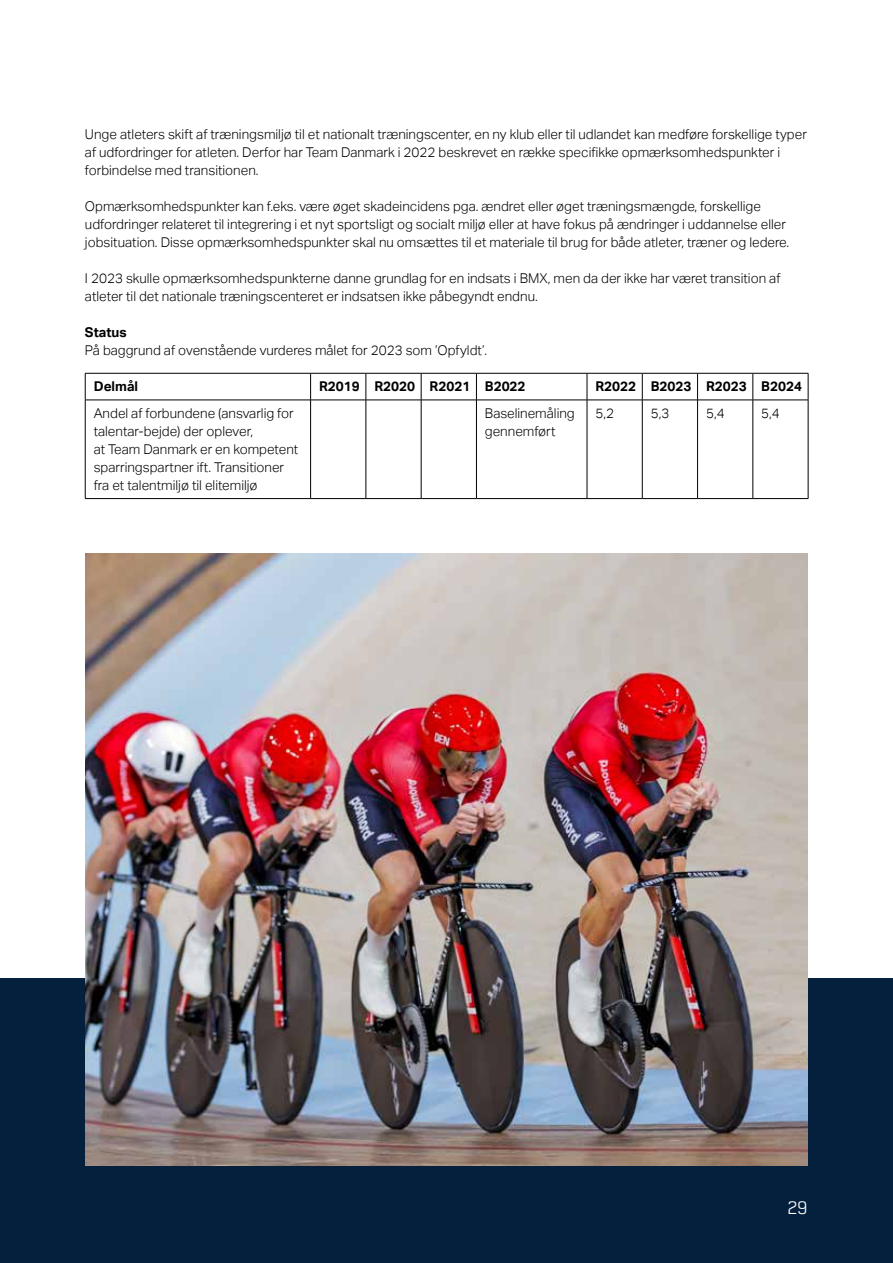
<style>
.page{position:relative;width:893px;height:1263px;background:#fff}
.page>*{position:absolute;margin:0;border:0;box-sizing:border-box;transform-origin:0 0}
.t1{font:18px "Team Danmark 4";color:#fff}
.t2{font:300 13.5px/18px "Aktiv Grotesk";color:#000}
.t3{font:700 13.5px "Aktiv Grotesk";color:#000}
</style>
<div class="page">
<hr style="left:85px;top:373px;width:226px;height:1px;background:#000">
<svg style="left:85px;top:373px;width:1px;height:27px"></svg>
<hr style="left:311px;top:373px;width:55px;height:1px;background:#000">
<svg style="left:310px;top:373px;width:1px;height:27px"></svg>
<hr style="left:366px;top:373px;width:55px;height:1px;background:#000">
<svg style="left:366px;top:373px;width:1px;height:27px"></svg>
<hr style="left:421px;top:373px;width:55px;height:1px;background:#000">
<svg style="left:421px;top:373px;width:1px;height:27px"></svg>
<hr style="left:476px;top:373px;width:111px;height:1px;background:#000">
<svg style="left:476px;top:373px;width:1px;height:27px"></svg>
<hr style="left:587px;top:373px;width:55px;height:1px;background:#000">
<svg style="left:587px;top:373px;width:1px;height:27px"></svg>
<hr style="left:642px;top:373px;width:56px;height:1px;background:#000">
<svg style="left:642px;top:373px;width:1px;height:27px"></svg>
<hr style="left:698px;top:373px;width:55px;height:1px;background:#000">
<svg style="left:697px;top:373px;width:1px;height:27px"></svg>
<hr style="left:753px;top:373px;width:55px;height:1px;background:#000">
<svg style="left:753px;top:373px;width:1px;height:27px"></svg>
<svg style="left:808px;top:373px;width:1px;height:27px"></svg>
<hr style="left:85px;top:400px;width:226px;height:1px;background:#000">
<hr style="left:85px;top:400px;width:1px;height:98px;background:#000">
<hr style="left:311px;top:400px;width:55px;height:1px;background:#000">
<hr style="left:310px;top:400px;width:1px;height:98px;background:#000">
<hr style="left:366px;top:400px;width:55px;height:1px;background:#000">
<hr style="left:366px;top:400px;width:1px;height:98px;background:#000">
<hr style="left:421px;top:400px;width:55px;height:1px;background:#000">
<hr style="left:421px;top:400px;width:1px;height:98px;background:#000">
<hr style="left:476px;top:400px;width:111px;height:1px;background:#000">
<hr style="left:476px;top:400px;width:1px;height:98px;background:#000">
<hr style="left:587px;top:400px;width:55px;height:1px;background:#000">
<hr style="left:587px;top:400px;width:1px;height:98px;background:#000">
<hr style="left:642px;top:400px;width:56px;height:1px;background:#000">
<hr style="left:642px;top:400px;width:1px;height:98px;background:#000">
<hr style="left:698px;top:400px;width:55px;height:1px;background:#000">
<hr style="left:697px;top:400px;width:1px;height:98px;background:#000">
<hr style="left:753px;top:400px;width:55px;height:1px;background:#000">
<hr style="left:753px;top:400px;width:1px;height:98px;background:#000">
<hr style="left:808px;top:400px;width:1px;height:98px;background:#000">
<hr style="left:85px;top:498px;width:226px;height:1px;background:#000">
<hr style="left:311px;top:498px;width:55px;height:1px;background:#000">
<hr style="left:366px;top:498px;width:55px;height:1px;background:#000">
<hr style="left:421px;top:498px;width:55px;height:1px;background:#000">
<hr style="left:476px;top:498px;width:111px;height:1px;background:#000">
<hr style="left:587px;top:498px;width:55px;height:1px;background:#000">
<hr style="left:642px;top:498px;width:56px;height:1px;background:#000">
<hr style="left:698px;top:498px;width:55px;height:1px;background:#000">
<hr style="left:753px;top:498px;width:55px;height:1px;background:#000">
<div style="left:0;top:978px;width:893px;height:285px;background:#05203c"></div>
<img style="left:85px;top:553px;width:723px;height:612px">
<p class="t2" style="left:85px;top:125px;width:723px">Unge atleters skift af træningsmiljø til et nationalt træningscenter, en ny klub eller til udlandet kan medføre forskellige typer af udfordringer for atleten. Derfor har Team Danmark i 2022 beskrevet en række specifikke opmærksomhedspunkter i forbindelse med transitionen.</p>
<p class="t2" style="left:85px;top:197px;width:706px">Opmærksomhedspunkter kan f.eks. være øget skadeincidens pga. ændret eller øget træningsmængde, forskellige udfordringer relateret til integrering i et nyt sportsligt og socialt miljø eller at have fokus på ændringer i uddannelse eller jobsituation. Disse opmærksomhedspunkter skal nu omsættes til et materiale til brug for både atleter, træner og ledere.</p>
<p class="t2" style="left:85px;top:269px;width:697px">I 2023 skulle opmærksomhedspunkterne danne grundlag for en indsats i BMX, men da der ikke har været transition af atleter til det nationale træningscenteret er indsatsen ikke påbegyndt endnu.</p>
<p class="t3" style="left:85px;top:324px;width:43px">Status</p>
<p class="t2" style="left:85px;top:341px;width:404px">På baggrund af ovenstående vurderes målet for 2023 som ’Opfyldt’.</p>
<p class="t3" style="left:94px;top:379px;width:46px">Delmål</p>
<p class="t3" style="left:319px;top:379px;width:208px">R2019 R2020 R2021 B2022</p>
<p class="t3" style="left:595px;top:379px;width:208px">R2022 B2023 R2023 B2024</p>
<p class="t2" style="left:94px;top:404px;width:206px">Andel af forbundene (ansvarlig for talentar-bejde) der oplever,<br>at Team Danmark er en kompetent sparringspartner ift. Transitioner fra et talentmiljø til elitemiljø</p>
<p class="t2" style="left:485px;top:404px;width:91px">Baselinemåling gennemført</p>
<p class="t2" style="left:595px;top:404px;width:20px">5,2</p>
<p class="t2" style="left:651px;top:404px;width:20px">5,3</p>
<p class="t2" style="left:706px;top:404px;width:20px">5,4</p>
<p class="t2" style="left:761px;top:404px;width:20px">5,4</p>
<h1 class="t1" style="left:787px;top:1199px;width:22px">29</h1>
</div>
